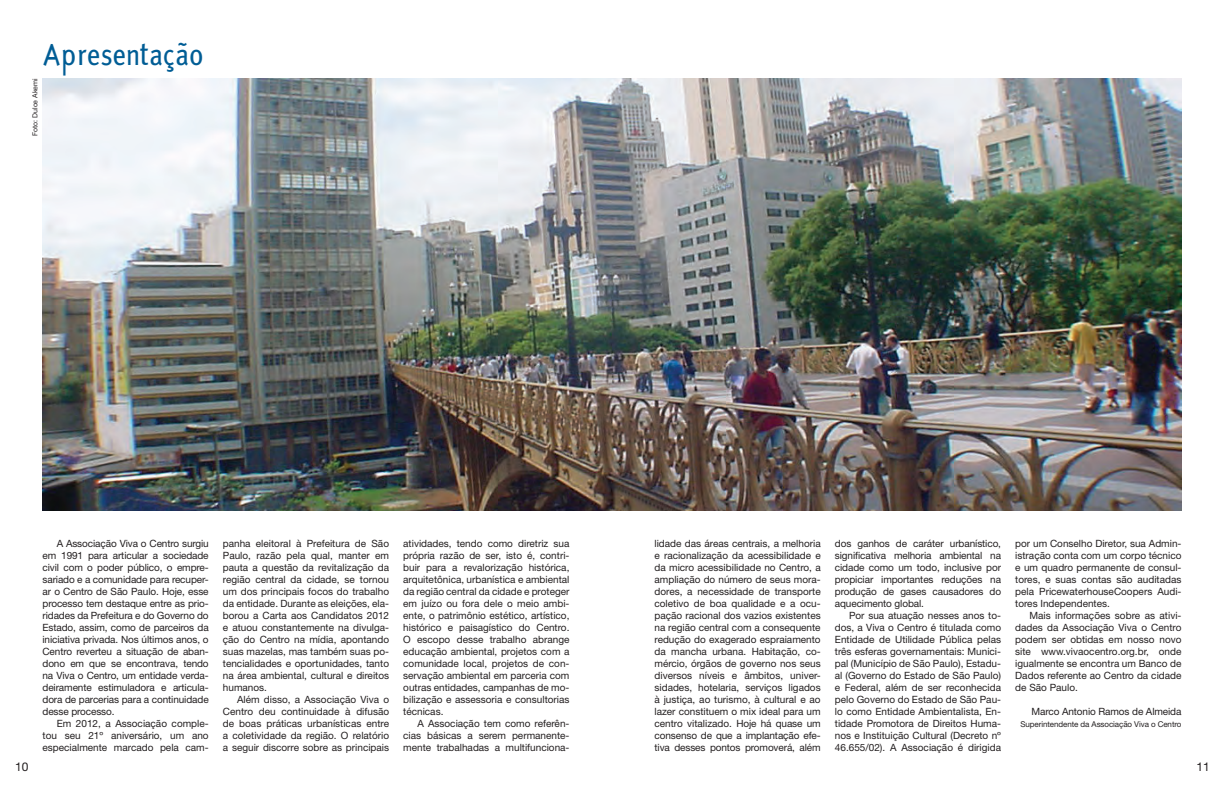
<style>
.page{position:relative;width:1224px;height:792px;background:#fff}
.page>*{position:absolute;margin:0;border:0;box-sizing:border-box;transform-origin:0 0}
.t1{font:30px "Vivao Centro";color:#005d95}
.t2{font:12px "Helvetica Neue LT Std";color:#231f20}
.t3{font:10px/12px "Helvetica Neue LT Std";color:#231f20;text-align:justify}
.t4{font:8px "Helvetica Neue LT Std";letter-spacing:-.01em;color:#231f20}
.t5{font:7px "Helvetica Neue LT Std";color:#231f20}
</style>
<div class="page">
<img style="left:43px;top:79px;width:1138px;height:432px">
<h1 class="t1" style="left:43px;top:35px;width:162px">Apresentação</h1>
<p class="t5" style="left:31px;top:136px;width:59px;rotate:-90deg">Foto: Dulce Akemi</p>
<p class="t3" style="left:43px;top:537px;width:168px;text-indent:14px">A Associação Viva o Centro surgiu em 1991 para articular a sociedade civil com o poder público, o empre&shy;sariado e a comunidade para recuper&shy;ar o Centro de São Paulo. Hoje, esse processo tem destaque entre as prio&shy;ridades da Prefeitura e do Governo do Estado, assim, como de parceiros da iniciativa privada. Nos últimos anos, o Centro reverteu a situação de aban&shy;dono em que se encontrava, tendo na Viva o Centro, um entidade verda&shy;deiramente estimuladora e articula&shy;dora de parcerias para a continuidade desse processo.</p>
<p class="t3" style="left:43px;top:717px;width:168px;text-indent:14px">Em 2012, a Associação comple&shy;tou seu 21º aniversário, um ano especialmente marcado pela cam-</p>
<p class="t3" style="left:223px;top:537px;width:168px">panha eleitoral à Prefeitura de São Paulo, razão pela qual, manter em pauta a questão da revitalização da região central da cidade, se tornou um dos principais focos do trabalho da entidade. Durante as eleições, ela&shy;borou a Carta aos Candidatos 2012 e atuou constantemente na divulga&shy;ção do Centro na mídia, apontando suas mazelas, mas também suas po&shy;tencialidades e oportunidades, tanto na área ambiental, cultural e direitos humanos.</p>
<p class="t3" style="left:223px;top:693px;width:168px;text-indent:14px">Além disso, a Associação Viva o Centro deu continuidade à difusão de boas práticas urbanísticas entre a coletividade da região. O relatório a seguir discorre sobre as principais</p>
<p class="t3" style="left:403px;top:537px;width:168px">atividades, tendo como diretriz sua própria razão de ser, isto é, contri&shy;buir para a revalorização histórica, arquitetônica, urbanística e ambiental da região central da cidade e proteger em juízo ou fora dele o meio ambi&shy;ente, o patrimônio estético, artístico, histórico e paisagístico do Centro.<br>O escopo desse trabalho abrange educação ambiental, projetos com a comunidade local, projetos de con&shy;servação ambiental em parceria com outras entidades, campanhas de mo&shy;bilização e assessoria e consultorias técnicas.</p>
<p class="t3" style="left:403px;top:717px;width:168px;text-indent:14px">A Associação tem como referên&shy;cias básicas a serem permanente&shy;mente trabalhadas a multifunciona-</p>
<p class="t3" style="left:655px;top:537px;width:168px">lidade das áreas centrais, a melhoria e racionalização da acessibilidade e da micro acessibilidade no Centro, a ampliação do número de seus mora&shy;dores, a necessidade de transporte coletivo de boa qualidade e a ocu&shy;pação racional dos vazios existentes na região central com a consequente redução do exagerado espraiamento da mancha urbana. Habitação, co&shy;mércio, órgãos de governo nos seus diversos níveis e âmbitos, univer&shy;sidades, hotelaria, serviços ligados à justiça, ao turismo, à cultural e ao lazer constituem o mix ideal para um centro vitalizado. Hoje há quase um consenso de que a implantação efe&shy;tiva desses pontos promoverá, além</p>
<p class="t3" style="left:835px;top:537px;width:168px">dos ganhos de caráter urbanístico, significativa melhoria ambiental na cidade como um todo, inclusive por propiciar importantes reduções na produção de gases causadores do aquecimento global.</p>
<p class="t3" style="left:835px;top:609px;width:168px;text-indent:14px">Por sua atuação nesses anos to&shy;dos, a Viva o Centro é titulada como Entidade de Utilidade Pública pelas três esferas governamentais: Munici&shy;pal (Município de São Paulo), Estadu&shy;al (Governo do Estado de São Paulo) e Federal, além de ser reconhecida pelo Governo do Estado de São Pau&shy;lo como Entidade Ambientalista, En&shy;tidade Promotora de Direitos Huma&shy;nos e Instituição Cultural (Decreto nº 46.655/02). A Associação é dirigida</p>
<p class="t3" style="left:1015px;top:537px;width:168px">por um Conselho Diretor, sua Admin&shy;istração conta com um corpo técnico e um quadro permanente de consul&shy;tores, e suas contas são auditadas pela PricewaterhouseCoopers Audi&shy;tores Independentes.</p>
<p class="t3" style="left:1015px;top:609px;width:168px;text-indent:14px">Mais informações sobre as ativi&shy;dades da Associação Viva o Centro podem ser obtidas em nosso novo site www.vivaocentro.org.br, onde igualmente se encontra um Banco de Dados referente ao Centro da cidade de São Paulo.</p>
<p class="t3" style="left:1032px;top:705px;width:151px">Marco Antonio Ramos de Almeida</p>
<p class="t4" style="left:1021px;top:719px;width:162px">Superintendente da Associação Viva o Centro</p>
<p class="t2" style="left:15px;top:760px;width:15px">10</p>
<p class="t2" style="left:1196px;top:760px;width:15px">11</p>
</div>
